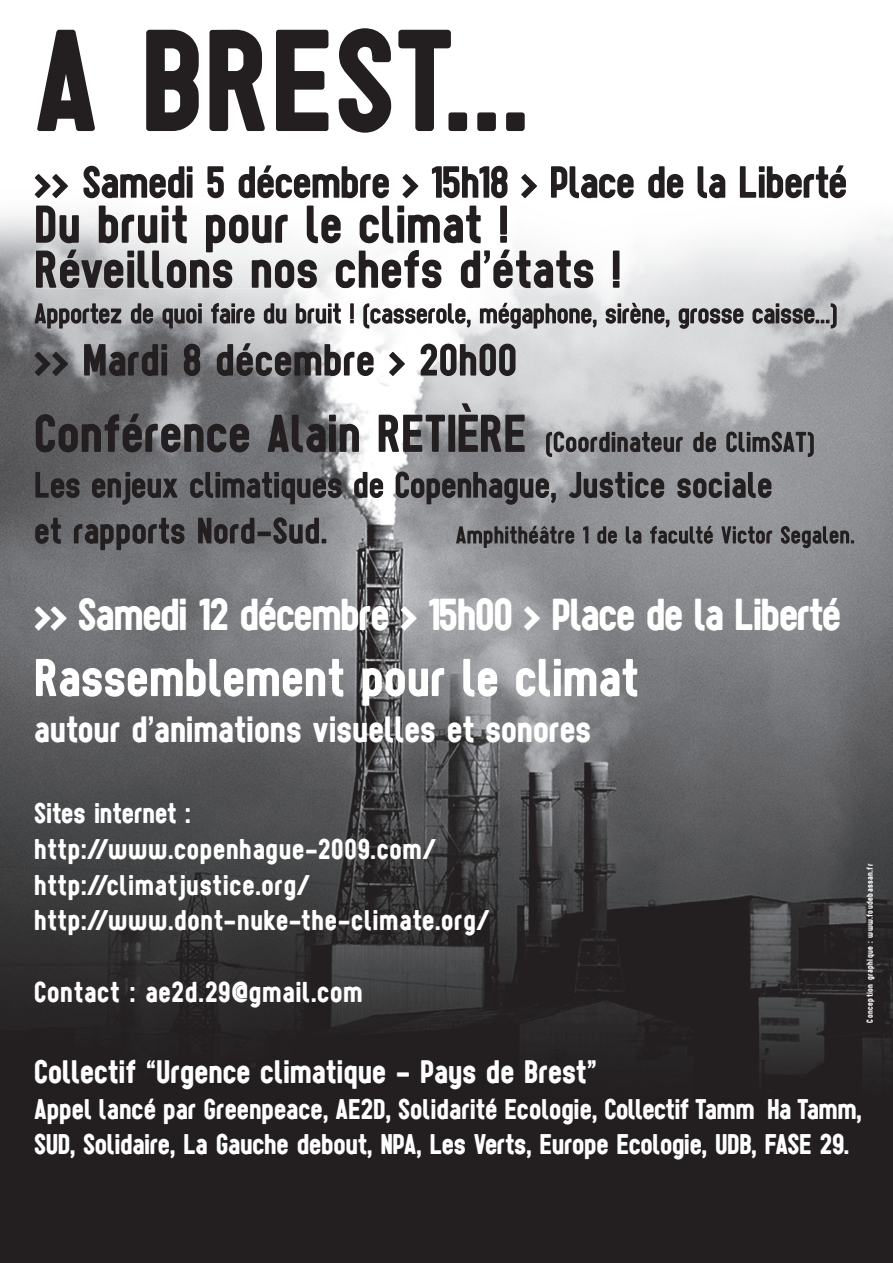
<style>
.page{position:relative;width:893px;height:1263px;background:#fff}
.page>*{position:absolute;margin:0;border:0;box-sizing:border-box;transform-origin:0 0}
.t1{font:55.05px "Sugo";color:#fff}
.t2{font:46.65px "Sugo";letter-spacing:-.03em;color:#fff}
.t3{font:38.1px "Sugo";color:#fff}
.t4{font:33.9px "Sugo";color:#fff}
.t5{font:30px "Sugo";letter-spacing:.025em;color:#fff}
.t6{font:29.7px/35.5px "Sugo";color:#fff}
.t7{font:29.7px/35.5px "Sugo";letter-spacing:.025em;color:#fff}
.t8{font:9px "Sugo";letter-spacing:.05em;color:#fff}
</style>
<div class="page">
<img style="left:0;top:29px;width:893px;height:1234px">
<img style="left:35px;top:174px;width:34px;height:24px">
<img style="left:83px;top:165px;width:763px;height:33px">
<img style="left:36px;top:206px;width:471px;height:43px">
<img style="left:36px;top:249px;width:584px;height:39px">
<img style="left:36px;top:249px;width:471px;height:3px">
<img style="left:35px;top:303px;width:802px;height:26px">
<img style="left:35px;top:344px;width:132px;height:32px">
<img style="left:169px;top:343px;width:205px;height:33px">
<img style="left:389px;top:352px;width:16px;height:24px">
<img style="left:406px;top:344px;width:111px;height:32px">
<img style="left:36px;top:403px;width:489px;height:49px">
<img style="left:546px;top:432px;width:268px;height:25px">
<img style="left:35px;top:471px;width:514px;height:34px">
<img style="left:551px;top:472px;width:222px;height:31px">
<img style="left:35px;top:517px;width:410px;height:33px">
<img style="left:456px;top:526px;width:10px;height:17px">
<img style="left:467px;top:526px;width:354px;height:22px">
<img style="left:823px;top:526px;width:31px;height:18px">
<img style="left:37px;top:30px;width:58px;height:101px">
<img style="left:98px;top:28px;width:427px;height:105px">
<h2 class="t2" style="left:34px;top:586px;width:809px">&gt;&gt; Samedi 12 décembre &gt; 15h00 &gt; Place de la Liberté</h2>
<h1 class="t1" style="left:34px;top:644px;width:606px">Rassemblement pour le climat</h1>
<p class="t3" style="left:34px;top:706px;width:559px">autour d’animations visuelles et sonores</p>
<p class="t7" style="left:34px;top:795px;width:457px">Sites internet : http://www.copenhague-2009.com/ http://climatjustice.org/ http://www.dont-nuke-the-climate.org/</p>
<p class="t5" style="left:34px;top:973px;width:330px">Contact : ae2d.29@gmail.com</p>
<p class="t8" style="left:864px;top:1022px;width:160px;rotate:-90deg">Conception graphique : www.foudebassan.fr</p>
<p class="t4" style="left:34px;top:1051px;width:564px">Collectif “Urgence climatique - Pays de Brest”</p>
<p class="t6" style="left:34px;top:1090px;width:829px">Appel lancé par Greenpeace, AE2D, Solidarité Ecologie, Collectif Tamm Ha Tamm,<br>SUD, Solidaire, La Gauche debout, NPA, Les Verts, Europe Ecologie, UDB, FASE 29.</p>
</div>
